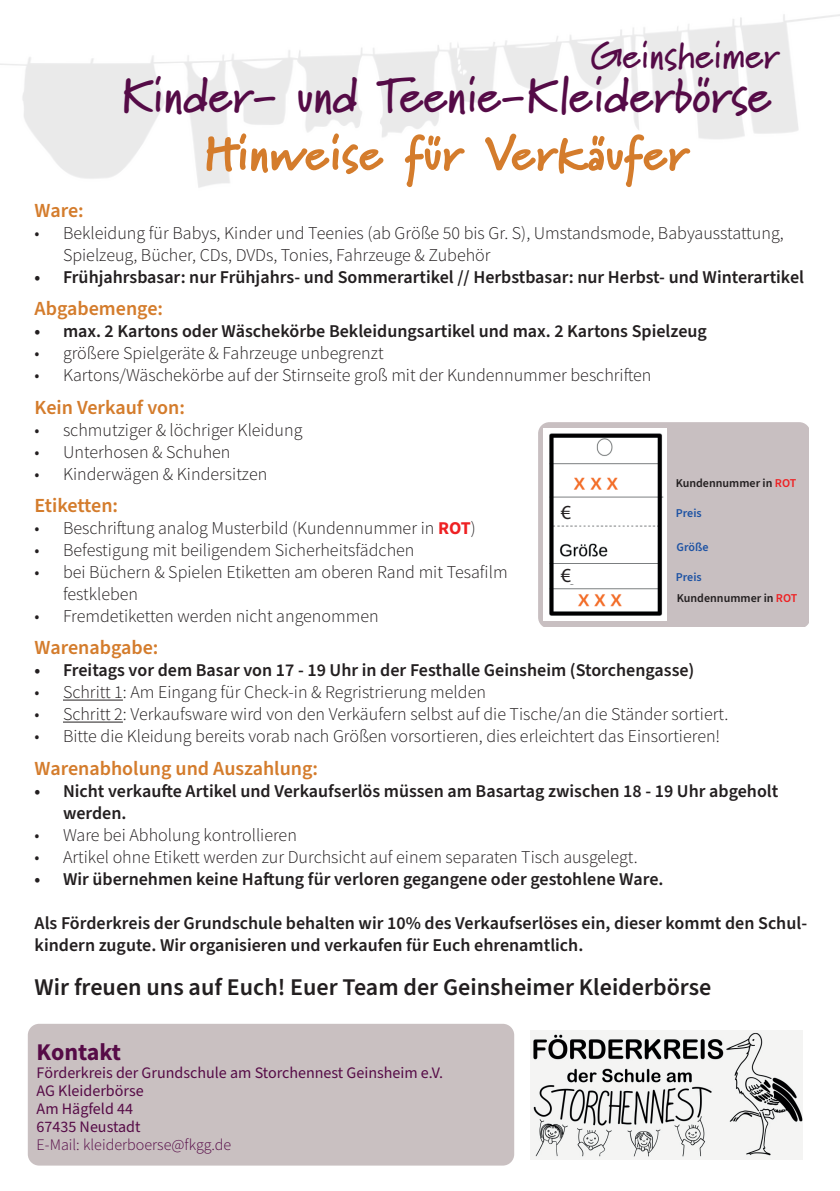
<style>
.page{position:relative;width:840px;height:1191px;background:#fff}
.page>*{position:absolute;margin:0;border:0;box-sizing:border-box;transform-origin:0 0}
.t1{font:700 50px "Marydale";color:#550b47}
.t2{font:900 50px "Marydale";color:#d47c2c}
.t3{font:700 38px "Marydale";color:#550b47}
.t4{font:600 24px "Source Sans Pro";color:#231f20}
.t5{font:700 24px "Source Sans Pro";letter-spacing:-.01em;color:#560b47}
.t6{font:600 20px "Source Sans Pro";color:#d47c2c}
.t7{font:20px "Myriad Pro";color:#231f20}
.t8{font:300 18px/22px "Source Sans Pro";color:#231f20}
.t9{font:600 18px/22px "Source Sans Pro";color:#231f20}
.t10{font:16px/18px "Source Sans Pro";color:#560b47}
.t11{font:300 16px "Source Sans Pro";color:#560b47}
.t12{font:600 12px "Source Sans Pro";color:#231f20}
.t13{font:600 12px "Source Sans Pro";color:#1e53a4}
.s1{color:#ee2123}
.s2{font-weight:700;color:#ee2123}
</style>
<div class="page">
<div style="left:28px;top:1023px;width:486px;height:142px;background:#c9c0c1;border-radius:11px"></div>
<img style="left:530px;top:1030px;width:272px;height:129px">
<hr style="left:63px;top:699px;width:60px;height:1px;background:#231f20">
<hr style="left:63px;top:721px;width:60px;height:1px;background:#231f20">
<div style="left:538px;top:422px;width:270px;height:205px;background:#c8bfc1"></div>
<img style="left:543px;top:429px;width:123px;height:191px">
<div style="left:560px;top:569px;width:48px;height:15px;background:#fff"></div>
<h2 class="t3" style="left:590px;top:33px;width:190px">Geinsheimer</h2>
<h1 class="t1" style="left:121px;top:65px;width:651px">Kinder- und Teenie-Kleiderbörse</h1>
<h1 class="t2" style="left:203px;top:123px;width:486px">Hinweise für Verkäufer</h1>
<p class="t6" style="left:35px;top:197px;width:51px">Ware:</p>
<p class="t8" style="left:63px;top:222px;width:721px;text-indent:-28px">• Bekleidung für Babys, Kinder und Teenies (ab Größe 50 bis Gr. S), Umstandsmode, Babyausstattung,<br>Spielzeug, Bücher, CDs, DVDs, Tonies, Fahrzeuge &amp; Zubehör</p>
<p class="t9" style="left:35px;top:267px;width:770px">• Frühjahrsbasar: nur Frühjahrs- und Sommerartikel // Herbstbasar: nur Herbst- und Winterartikel</p>
<p class="t6" style="left:35px;top:295px;width:130px">Abgabemenge:</p>
<p class="t9" style="left:35px;top:321px;width:673px">• max. 2 Kartons oder Wäschekörbe Bekleidungsartikel und max. 2 Kartons Spielzeug</p>
<p class="t8" style="left:35px;top:342px;width:350px">• größere Spielgeräte &amp; Fahrzeuge unbegrenzt</p>
<p class="t8" style="left:35px;top:364px;width:618px">• Kartons/Wäschekörbe auf der Stirnseite groß mit der Kundennummer beschriften</p>
<p class="t6" style="left:35px;top:394px;width:152px">Kein Verkauf von:</p>
<p class="t8" style="left:35px;top:419px;width:269px">• schmutziger &amp; löchriger Kleidung</p>
<p class="t8" style="left:35px;top:441px;width:197px">• Unterhosen &amp; Schuhen</p>
<p class="t8" style="left:35px;top:463px;width:234px">• Kinderwägen &amp; Kindersitzen</p>
<p class="t12" style="left:675px;top:475px;width:122px">Kundennummer in <span class="s1">ROT</span></p>
<p class="t6" style="left:35px;top:492px;width:85px">Etiketten:</p>
<p class="t8" style="left:35px;top:517px;width:442px">• Beschriftung analog Musterbild (Kundennummer in <span class="s2">ROT</span>)</p>
<p class="t8" style="left:35px;top:539px;width:381px">• Befestigung mit beiligendem Sicherheitsfädchen</p>
<p class="t8" style="left:63px;top:561px;width:446px;text-indent:-28px">• bei Büchern &amp; Spielen Etiketten am oberen Rand mit Tesafilm festkleben</p>
<p class="t8" style="left:35px;top:605px;width:345px">• Fremdetiketten werden nicht angenommen</p>
<p class="t7" style="left:560px;top:500px;width:12px">€</p>
<p class="t7" style="left:560px;top:562px;width:12px">€</p>
<p class="t13" style="left:675px;top:505px;width:27px">Preis</p>
<p class="t13" style="left:676px;top:539px;width:34px">Größe</p>
<p class="t13" style="left:675px;top:569px;width:27px">Preis</p>
<p class="t12" style="left:676px;top:590px;width:122px">Kundennummer in <span class="s1">ROT</span></p>
<p class="t6" style="left:35px;top:634px;width:125px">Warenabgabe:</p>
<p class="t9" style="left:35px;top:660px;width:661px">• Freitags vor dem Basar von 17 - 19 Uhr in der Festhalle Geinsheim (Storchengasse)</p>
<p class="t8" style="left:35px;top:681px;width:452px">• Schritt 1: Am Eingang für Check-in &amp; Regristrierung melden</p>
<p class="t8" style="left:35px;top:703px;width:694px">• Schritt 2: Verkaufsware wird von den Verkäufern selbst auf die Tische/an die Ständer sortiert.</p>
<p class="t8" style="left:35px;top:725px;width:686px">• Bitte die Kleidung bereits vorab nach Größen vorsortieren, dies erleichtert das Einsortieren!</p>
<p class="t6" style="left:35px;top:754px;width:285px">Warenabholung und Auszahlung:</p>
<p class="t9" style="left:63px;top:780px;width:716px;text-indent:-28px">• Nicht verkaufte Artikel und Verkaufserlös müssen am Basartag zwischen 18 - 19 Uhr abgeholt werden.</p>
<p class="t8" style="left:35px;top:823px;width:264px">• Ware bei Abholung kontrollieren</p>
<p class="t8" style="left:35px;top:845px;width:604px">• Artikel ohne Etikett werden zur Durchsicht auf einem separaten Tisch ausgelegt.</p>
<p class="t9" style="left:35px;top:868px;width:630px">• Wir übernehmen keine Haftung für verloren gegangene oder gestohlene Ware.</p>
<p class="t9" style="left:35px;top:913px;width:773px">Als Förderkreis der Grundschule behalten wir 10% des Verkaufserlöses ein, dieser kommt den Schul&shy;kindern zugute. Wir organisieren und verkaufen für Euch ehrenamtlich.</p>
<h3 class="t4" style="left:35px;top:971px;width:677px">Wir freuen uns auf Euch! Euer Team der Geinsheimer Kleiderbörse</h3>
<h3 class="t5" style="left:37px;top:1036px;width:86px">Kontakt</h3>
<p class="t10" style="left:37px;top:1064px;width:407px">Förderkreis der Grundschule am Storchennest Geinsheim e.V.<br>AG Kleiderbörse<br>Am Hägfeld 44<br>67435 Neustadt</p>
<p class="t11" style="left:37px;top:1135px;width:196px">E-Mail: kleiderboerse@fkgg.de</p>
</div>
